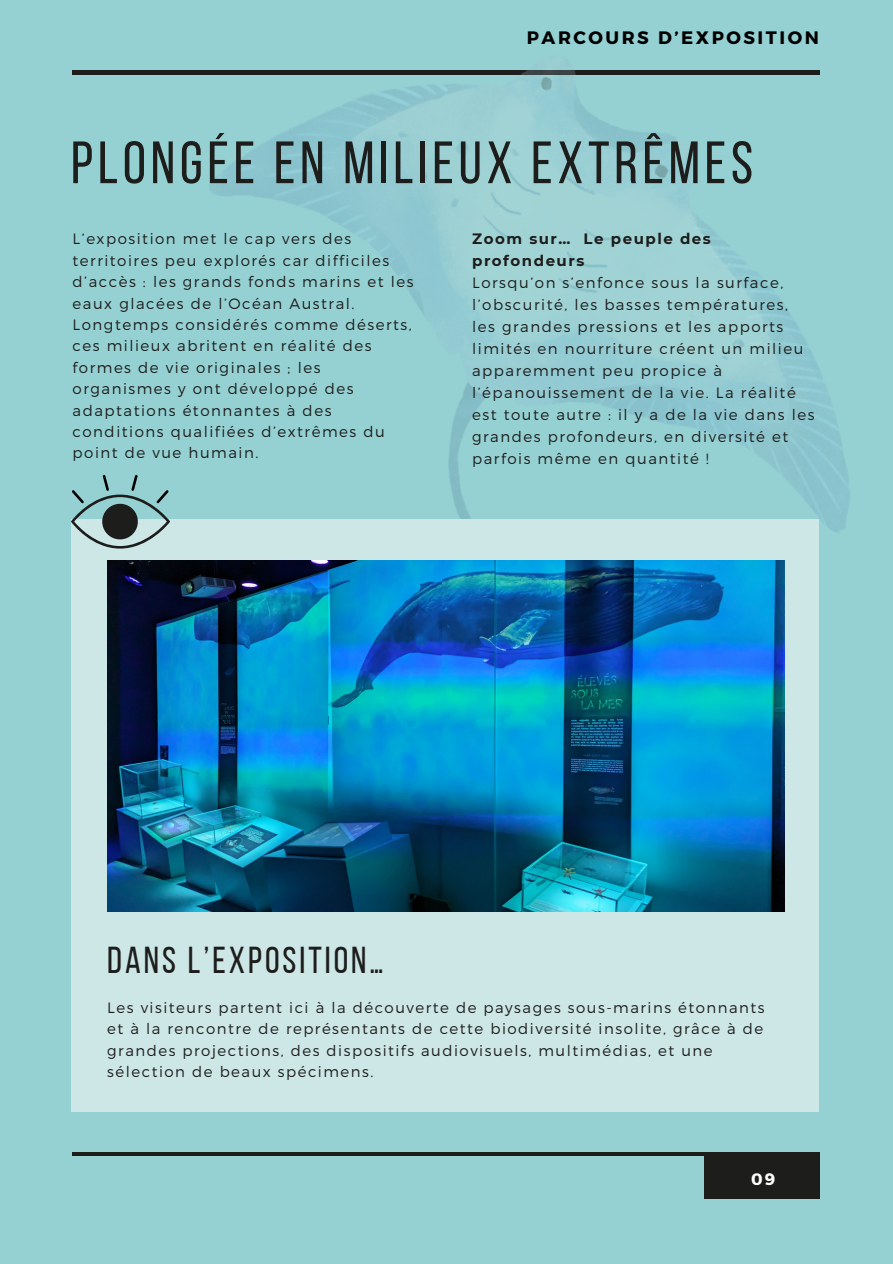
<style>
.page{position:relative;width:893px;height:1264px;background:#fff}
.page>*{position:absolute;margin:0;border:0;box-sizing:border-box;transform-origin:0 0}
.t1{font:59.55px "Bebas Neue";letter-spacing:.08em;color:#1d1d1b}
.t2{font:37.35px "Bebas Neue";letter-spacing:.08em;color:#1d1d1b}
.t3{font:700 18px "Montserrat";letter-spacing:.14em;color:#000}
.t4{font:700 16.5px "Montserrat";color:#fff}
.t5{font:300 15px/21.3px "Montserrat";letter-spacing:.1em;color:#1d1d1b}
.t6{font:700 15px/21.9px "Montserrat";letter-spacing:.1em;color:#1d1d1b}
</style>
<div class="page">
<div style="left:0;top:0;width:892px;height:1263px;background:#95d1d3"></div>
<img style="left:72px;top:70px;width:778px;height:762px">
<div style="left:704px;top:1152px;width:115px;height:46px;background:#1d1d1b"></div>
<hr style="left:72px;top:1152px;width:747px;height:3px;background:#1d1d1b">
<div style="left:71px;top:519px;width:747px;height:593px;background:#cce7e6"></div>
<img style="left:107px;top:561px;width:677px;height:350px">
<svg style="left:71px;top:474px;width:99px;height:74px"></svg>
<p class="t3" style="left:527px;top:26px;width:293px">PARCOURS D’EXPOSITION</p>
<p class="t1" style="left:71px;top:138px;width:683px">PLONGÉE EN MILIEUX EXTRÊMES</p>
<p class="t5" style="left:73px;top:228px;width:342px">L’exposition met le cap vers des territoires peu explorés car difficiles d’accès : les grands fonds marins et les eaux glacées de l’Océan Austral.<br>Longtemps considérés comme déserts, ces milieux abritent en réalité des formes de vie originales ; les organismes y ont développé des adaptations étonnantes à des conditions qualifiées d’extrêmes du point de vue humain.</p>
<h3 class="t6" style="left:472px;top:228px;width:240px">Zoom sur… Le peuple des profondeurs</h3>
<p class="t5" style="left:472px;top:271px;width:344px;line-height:21.9px">Lorsqu’on s’enfonce sous la surface, l’obscurité, les basses températures, les grandes pressions et les apports limités en nourriture créent un milieu apparemment peu propice à l’épanouissement de la vie. La réalité est toute autre : il y a de la vie dans les grandes profondeurs, en diversité et parfois même en quantité !</p>
<p class="t2" style="left:107px;top:945px;width:278px">DANS L’EXPOSITION…</p>
<h1 class="t5" style="left:107px;top:996px;width:659px">Les visiteurs partent ici à la découverte de paysages sous-marins étonnants et à la rencontre de représentants de cette biodiversité insolite, grâce à de grandes projections, des dispositifs audiovisuels, multimédias, et une sélection de beaux spécimens.</h1>
<p class="t4" style="left:751px;top:1168px;width:26px">09</p>
</div>
